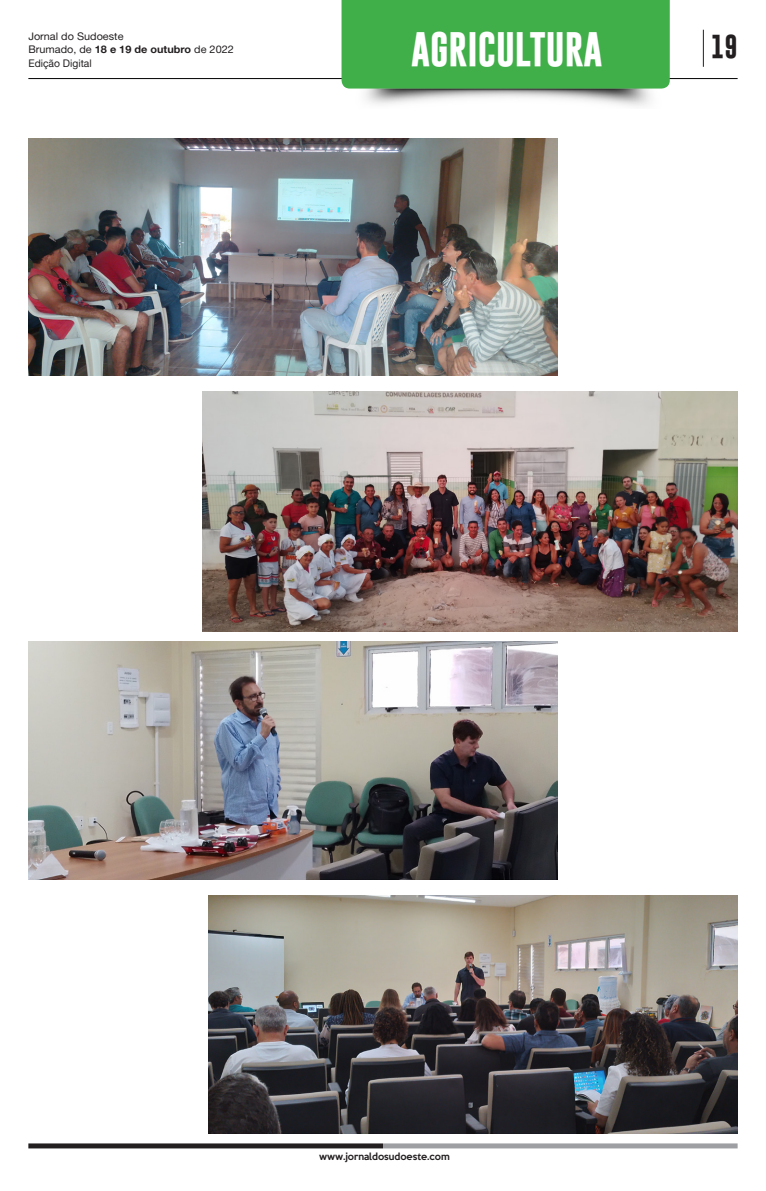
<style>
.page{position:relative;width:766px;height:1191px;background:#fff}
.page>*{position:absolute;margin:0;border:0;box-sizing:border-box;transform-origin:0 0}
.t1{font:700 35px "Gobold";color:#fff}
.t2{font:700 24px "Gobold";color:#231f20}
.t3{font:10.5px "Alte Haas Grotesk";color:#231f20;scale:1.04 1}
.t4{font:10.5px "Alte Haas Grotesk";color:#231f20}
.t5{font:500 9px "Keep Calm";color:#231f20}
.s1{font-family:"Alte Haas Grotesk Bold"}
</style>
<div class="page">
<hr style="left:28px;top:78px;width:709px;height:1px;background:#000">
<hr style="left:702px;top:30px;width:1px;height:37px;background:#231f20">
<div style="left:28px;top:1143px;width:355px;height:5px;background:#231f20"></div>
<div style="left:383px;top:1143px;width:354px;height:5px;background:#9d9fa2"></div>
<img style="left:336px;top:12px;width:341px;height:94px">
<div style="left:341px;top:0;width:328px;height:89px;background:#40ae49"></div>
<img style="left:28px;top:138px;width:529px;height:238px">
<img style="left:203px;top:391px;width:534px;height:241px">
<img style="left:28px;top:641px;width:529px;height:238px">
<img style="left:208px;top:895px;width:529px;height:238px">
<h1 class="t1" style="left:411px;top:26px;width:193px">AGRICULTURA</h1>
<p class="t3" style="left:28px;top:30px;width:93px">Jornal do Sudoeste</p>
<p class="t4" style="left:28px;top:57px;width:65px">Edição Digital</p>
<p class="t3" style="left:28px;top:43px;width:199px">Brumado, de <span class="s1">18 e 19 de outubro</span> de 2022</p>
<h2 class="t2" style="left:711px;top:30px;width:28px">19</h2>
<p class="t5" style="left:319px;top:1148px;width:132px">www.jornaldosudoeste.com</p>
</div>
